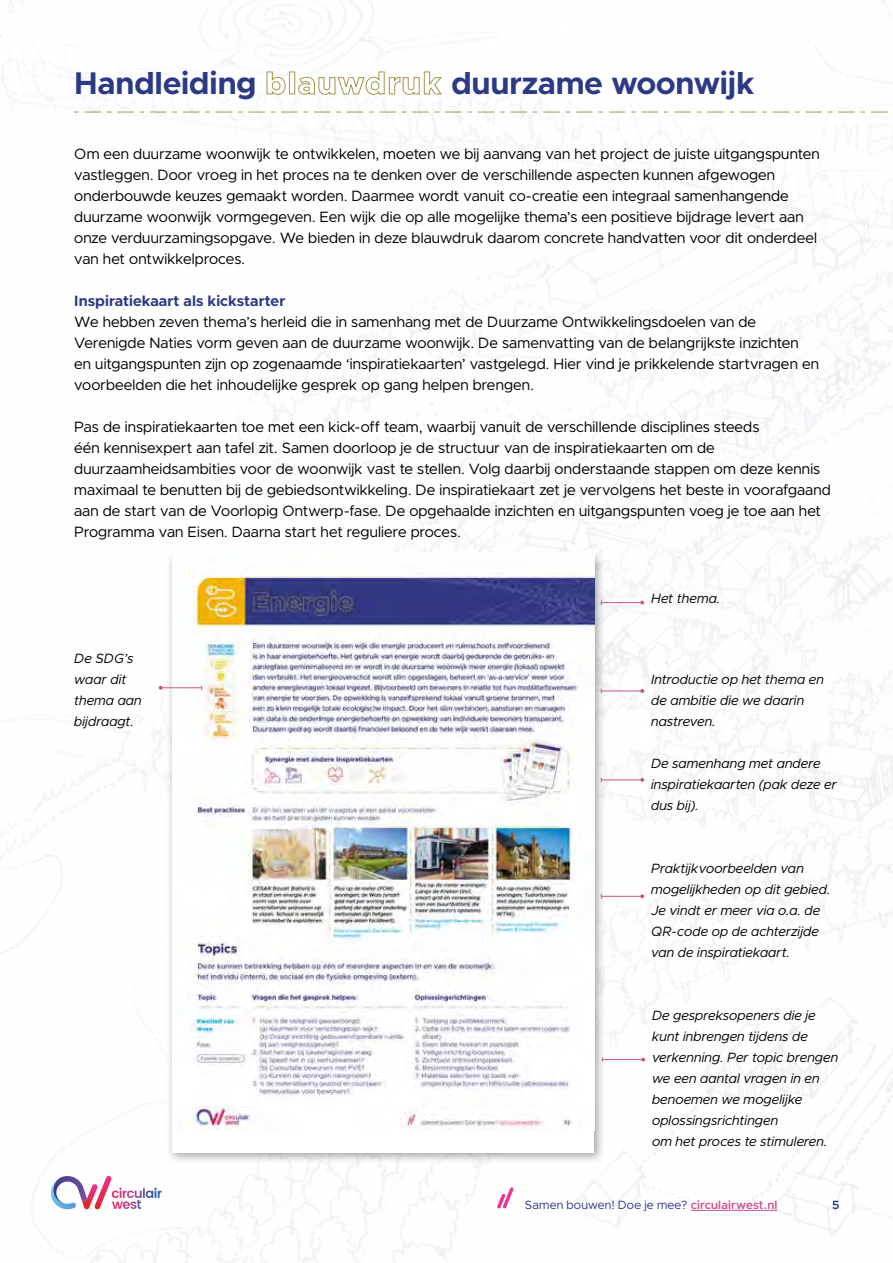
<style>
.page{position:relative;width:893px;height:1263px;background:#fff}
.page>*{position:absolute;margin:0;border:0;box-sizing:border-box;transform-origin:0 0}
.t1{font:700 31.5px "Metropolis";color:#2c3985}
.t2{font:15px/21px "Metropolis";letter-spacing:.01em;color:#000}
.t3{font:700 15px "Metropolis";letter-spacing:.005em;color:#2c3985}
.t4{font:italic 13.5px/21px "Metropolis";letter-spacing:.015em;color:#000}
.t5{font:12px "Metropolis";letter-spacing:.02em;color:#2c3985}
.t6{font:600 12px "Metropolis";color:#2c3985}
.s1{font-weight:800;color:#a19949}
.s2{font-weight:600;color:#cb538b}
</style>
<div class="page">
<img style="left:0;top:0;width:893px;height:1263px">
<div style="left:166px;top:550px;width:439px;height:614px;background:#000;opacity:.35"></div>
<div style="left:172px;top:556px;width:422px;height:597px;background:#fff"></div>
<img style="left:172px;top:553px;width:422px;height:577px">
<hr style="left:601px;top:602px;width:41px;height:1px;background:#cb538b">
<hr style="left:601px;top:690px;width:41px;height:1px;background:#cb538b">
<svg style="left:640px;top:689px;width:4px;height:4px"></svg>
<hr style="left:161px;top:687px;width:41px;height:1px;background:#cb538b">
<svg style="left:159px;top:686px;width:4px;height:4px"></svg>
<hr style="left:601px;top:779px;width:41px;height:1px;background:#cb538b">
<svg style="left:640px;top:778px;width:4px;height:4px"></svg>
<hr style="left:601px;top:896px;width:41px;height:1px;background:#cb538b">
<svg style="left:640px;top:894px;width:4px;height:4px"></svg>
<hr style="left:602px;top:1059px;width:41px;height:1px;background:#cb538b">
<svg style="left:641px;top:1057px;width:4px;height:4px"></svg>
<svg style="left:74px;top:112px;width:819px;height:1px"></svg>
<svg style="left:51px;top:1176px;width:111px;height:33px"></svg>
<hr style="left:691px;top:1210px;width:86px;height:1px;background:#cb538b">
<svg style="left:497px;top:1187px;width:17px;height:22px"></svg>
<h1 class="t1" style="left:74px;top:63px;width:682px">Handleiding <span class="s1">blauwdruk</span> duurzame woonwijk</h1>
<p class="t2" style="left:74px;top:143px;width:747px">Om een duurzame woonwijk te ontwikkelen, moeten we bij aanvang van het project de juiste uitgangspunten vastleggen. Door vroeg in het proces na te denken over de verschillende aspecten kunnen afgewogen onderbouwde keuzes gemaakt worden. Daarmee wordt vanuit co-creatie een integraal samenhangende duurzame woonwijk vormgegeven. Een wijk die op alle mogelijke thema’s een positieve bijdrage levert aan onze verduurzamingsopgave. We bieden in deze blauwdruk daarom concrete handvatten voor dit onderdeel van het ontwikkelproces.</p>
<p class="t3" style="left:74px;top:291px;width:213px">Inspiratiekaart als kickstarter</p>
<p class="t2" style="left:74px;top:311px;width:746px">We hebben zeven thema’s herleid die in samenhang met de Duurzame Ontwikkelingsdoelen van de Verenigde Naties vorm geven aan de duurzame woonwijk. De samenvatting van de belangrijkste inzichten en uitgangspunten zijn op zogenaamde ‘inspiratiekaarten’ vastgelegd. Hier vind je prikkelende startvragen en voorbeelden die het inhoudelijke gesprek op gang helpen brengen.</p>
<p class="t2" style="left:74px;top:416px;width:758px">Pas de inspiratiekaarten toe met een kick-off team, waarbij vanuit de verschillende disciplines steeds<br>één kennisexpert aan tafel zit. Samen doorloop je de structuur van de inspiratiekaarten om de duurzaamheidsambities voor de woonwijk vast te stellen. Volg daarbij onderstaande stappen om deze kennis maximaal te benutten bij de gebiedsontwikkeling. De inspiratiekaart zet je vervolgens het beste in voorafgaand aan de start van de Voorlopig Ontwerp-fase. De opgehaalde inzichten en uitgangspunten voeg je toe aan het Programma van Eisen. Daarna start het reguliere proces.</p>
<p class="t4" style="left:74px;top:648px;width:69px">De SDG’s waar dit thema aan bijdraagt.</p>
<p class="t4" style="left:651px;top:588px;width:71px">Het thema.</p>
<p class="t4" style="left:651px;top:669px;width:174px">Introductie op het thema en de ambitie die we daarin nastreven.</p>
<p class="t4" style="left:651px;top:753px;width:187px">De samenhang met andere inspiratiekaarten (pak deze er dus bij).</p>
<p class="t4" style="left:651px;top:858px;width:181px">Praktijkvoorbeelden van mogelijkheden op dit gebied.<br>Je vindt er meer via o.a. de<br>QR-code op de achterzijde van de inspiratiekaart.</p>
<p class="t4" style="left:652px;top:1005px;width:188px">De gespreksopeners die je kunt inbrengen tijdens de verkenning. Per topic brengen we een aantal vragen in en benoemen we mogelijke oplossingsrichtingen<br>om het proces te stimuleren.</p>
<p class="t5" style="left:525px;top:1197px;width:254px">Samen bouwen! Doe je mee? <span class="s2">circulairwest.nl</span></p>
<p class="t6" style="left:832px;top:1197px;width:9px">5</p>
</div>
